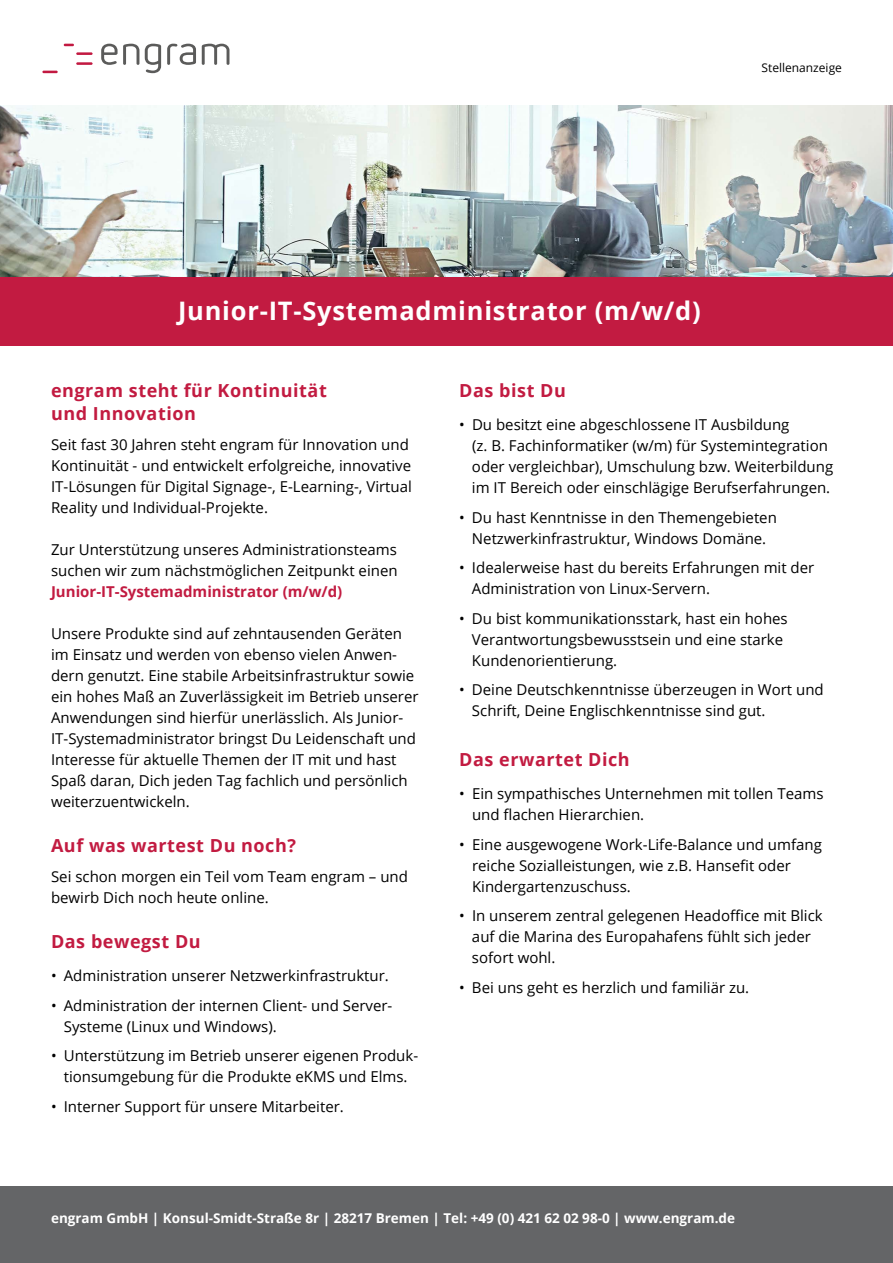
<style>
.page{position:relative;width:893px;height:1263px;background:#fff}
.page>*{position:absolute;margin:0;border:0;box-sizing:border-box;transform-origin:0 0}
.t1{font:700 25.5px "Open Sans";letter-spacing:.03em;color:#fff}
.t2{font:700 18px/24px "Open Sans";letter-spacing:.03em;color:#c21b41}
.t3{font:15px/21px "Open Sans";color:#000}
.t4{font:700 15px "Open Sans";color:#c21b41}
.t5{font:700 13.5px "Open Sans";color:#fff}
.t6{font:12px "Open Sans";color:#000}
</style>
<div class="page">
<img style="left:0;top:105px;width:893px;height:172px">
<div style="left:0;top:1186px;width:893px;height:77px;background:#646567"></div>
<div style="left:0;top:277px;width:893px;height:69px;background:#c21b41"></div>
<svg style="left:101px;top:44px;width:128px;height:29px"></svg>
<svg style="left:64px;top:44px;width:10px;height:2px"></svg>
<hr style="left:76px;top:52px;width:17px;height:3px;background:#c21941">
<hr style="left:76px;top:62px;width:17px;height:3px;background:#c21941">
<svg style="left:42px;top:71px;width:16px;height:2px"></svg>
<p class="t6" style="left:761px;top:59px;width:82px">Stellenanzeige</p>
<h1 class="t1" style="left:178px;top:293px;width:524px">Junior-IT-Systemadministrator (m/w/d)</h1>
<p class="t2" style="left:51px;top:377px;width:277px">engram steht für Kontinuität und Innovation</p>
<p class="t3" style="left:51px;top:434px;width:362px">Seit fast 30 Jahren steht engram für Innovation und Kontinuität - und entwickelt erfolgreiche, innovative IT-Lösungen für Digital Signage-, E-Learning-, Virtual Reality und Individual-Projekte.</p>
<p class="t3" style="left:51px;top:539px;width:348px">Zur Unterstützung unseres Administrationsteams suchen wir zum nächstmöglichen Zeitpunkt einen</p>
<p class="t4" style="left:51px;top:581px;width:293px">Junior-IT-Systemadministrator (m/w/d)</p>
<p class="t3" style="left:51px;top:623px;width:369px">Unsere Produkte sind auf zehntausenden Geräten im Einsatz und werden von ebenso vielen Anwen&shy;dern genutzt. Eine stabile Arbeitsinfrastruktur sowie ein hohes Maß an Zuverlässigkeit im Betrieb unserer Anwendungen sind hierfür unerlässlich. Als Junior-IT-Systemadministrator bringst Du Leidenschaft und Interesse für aktuelle Themen der IT mit und hast Spaß daran, Dich jeden Tag fachlich und persönlich weiterzuentwickeln.</p>
<p class="t2" style="left:51px;top:833px;width:247px">Auf was wartest Du noch?</p>
<p class="t3" style="left:51px;top:865px;width:358px">Sei schon morgen ein Teil vom Team engram – und bewirb Dich noch heute online.</p>
<p class="t2" style="left:51px;top:928px;width:151px">Das bewegst Du</p>
<p class="t3" style="left:51px;top:965px;width:339px">• Administration unserer Netzwerkinfrastruktur.</p>
<p class="t3" style="left:64px;top:994px;width:330px;text-indent:-13px">• Administration der internen Client- und Server-<br>Systeme (Linux und Windows).</p>
<p class="t3" style="left:51px;top:1045px;width:369px;text-align:center">• Unterstützung im Betrieb unserer eigenen Produk&shy;tionsumgebung für die Produkte eKMS und Elms.</p>
<p class="t3" style="left:51px;top:1095px;width:294px">• Interner Support für unsere Mitarbeiter.</p>
<p class="t2" style="left:459px;top:377px;width:108px">Das bist Du</p>
<p class="t3" style="left:472px;top:414px;width:363px;text-indent:-13px">• Du besitzt eine abgeschlossene IT Ausbildung<br>(z. B. Fachinformatiker (w/m) für Systemintegration oder vergleichbar), Umschulung bzw. Weiterbildung im IT Bereich oder einschlägige Berufserfahrungen.</p>
<p class="t3" style="left:459px;top:506px;width:319px;text-align:center">• Du hast Kenntnisse in den Themengebieten<br>Netzwerkinfrastruktur, Windows Domäne.</p>
<p class="t3" style="left:472px;top:557px;width:344px;text-indent:-13px">• Idealerweise hast du bereits Erfahrungen mit der<br>Administration von Linux-Servern.</p>
<p class="t3" style="left:472px;top:607px;width:317px;text-indent:-13px">• Du bist kommunikationsstark, hast ein hohes<br>Verantwortungsbewusstsein und eine starke<br>Kundenorientierung.</p>
<p class="t3" style="left:472px;top:679px;width:353px;text-indent:-13px">• Deine Deutschkenntnisse überzeugen in Wort und<br>Schrift, Deine Englischkenntnisse sind gut.</p>
<p class="t2" style="left:459px;top:746px;width:172px">Das erwartet Dich</p>
<p class="t3" style="left:472px;top:783px;width:353px;text-indent:-13px">• Ein sympathisches Unternehmen mit tollen Teams und flachen Hierarchien.</p>
<p class="t3" style="left:472px;top:833px;width:351px;text-indent:-13px">• Eine ausgewogene Work-Life-Balance und umfang reiche Sozialleistungen, wie z.B. Hansefit oder<br>Kindergartenzuschuss.</p>
<p class="t3" style="left:472px;top:905px;width:352px;text-indent:-13px">• In unserem zentral gelegenen Headoffice mit Blick auf die Marina des Europahafens fühlt sich jeder sofort wohl.</p>
<p class="t3" style="left:459px;top:976px;width:292px">• Bei uns geht es herzlich und familiär zu.</p>
<p class="t5" style="left:51px;top:1208px;width:686px">engram GmbH | Konsul-Smidt-Straße 8r | 28217 Bremen | Tel: +49 (0) 421 62 02 98-0 | www.engram.de</p>
</div>
